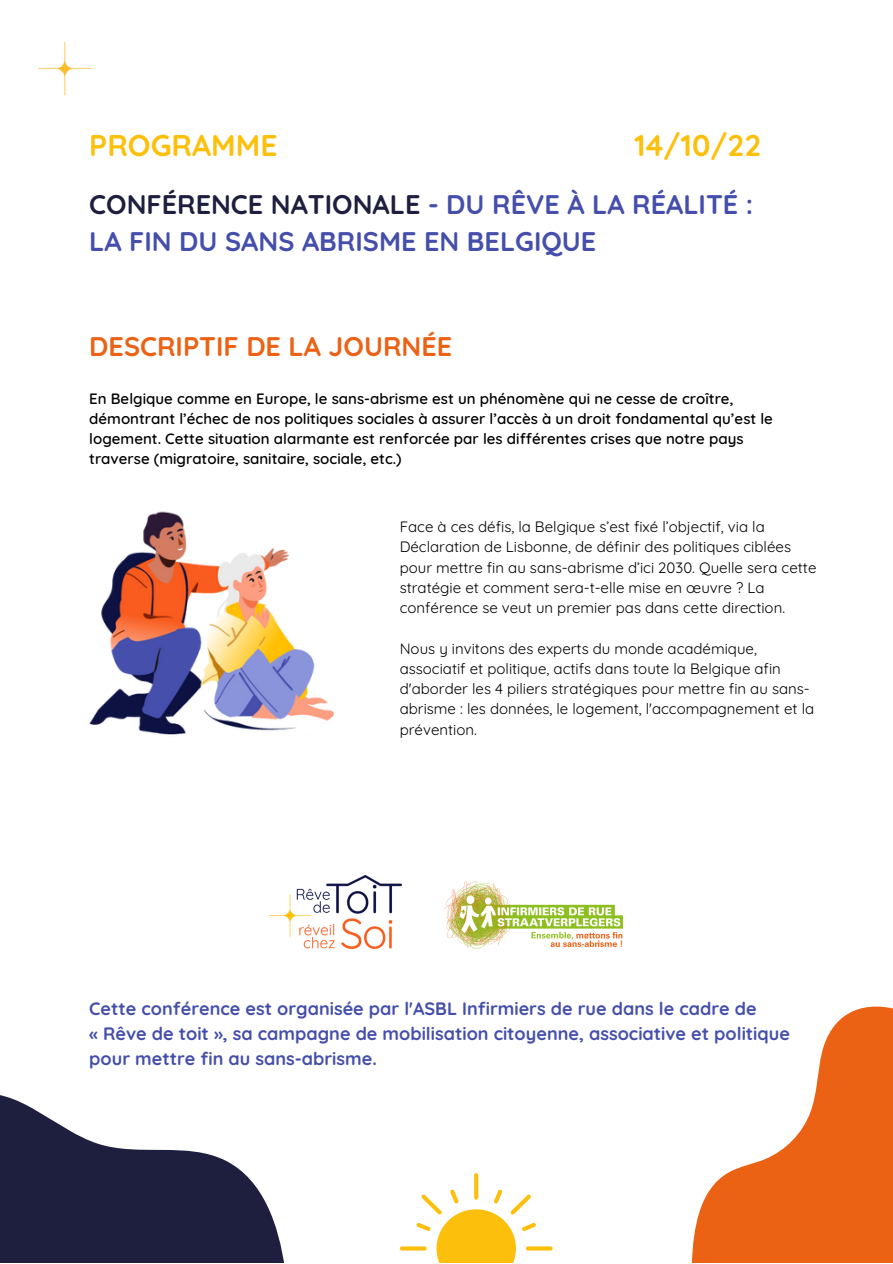
<style>
.page{position:relative;width:893px;height:1264px;background:#fff}
.page>*{position:absolute;margin:0;border:0;box-sizing:border-box;transform-origin:0 0}
.t1{font:700 30px "Quicksand";color:#fcc00c}
.t2{font:700 27px/37px "Quicksand";color:#454fab}
.t3{font:700 27px "Quicksand";color:#eb6215}
.t4{font:700 18px/24.8px "Quicksand";color:#454fab}
.t5{font:15px/20.2px "Quicksand";color:#000}
.t6{font:600 15px/20.2px "Quicksand";color:#000}
.s1{color:#1e1e3f}
</style>
<div class="page">
<img style="left:270px;top:875px;width:131px;height:73px">
<img style="left:444px;top:881px;width:178px;height:67px">
<svg style="left:400px;top:1173px;width:152px;height:89px"></svg>
<svg style="left:691px;top:1006px;width:201px;height:256px;fill:#eb6215"></svg>
<svg style="left:0;top:1095px;width:284px;height:167px;fill:#1e1e3f"></svg>
<img style="left:38px;top:42px;width:54px;height:54px">
<img style="left:89px;top:511px;width:245px;height:224px">
<h1 class="t1" style="left:634px;top:126px;width:129px">14/10/22</h1>
<h1 class="t1" style="left:89px;top:126px;width:190px">PROGRAMME</h1>
<h2 class="t2" style="left:89px;top:186px;width:665px"><span class="s1">CONFÉRENCE NATIONALE</span> - DU RÊVE À LA RÉALITÉ :<br>LA FIN DU SANS ABRISME EN BELGIQUE</h2>
<h2 class="t3" style="left:89px;top:329px;width:364px">DESCRIPTIF DE LA JOURNÉE</h2>
<p class="t6" style="left:89px;top:388px;width:685px">En Belgique comme en Europe, le sans-abrisme est un phénomène qui ne cesse de croître, démontrant l’échec de nos politiques sociales à assurer l’accès à un droit fondamental qu’est le logement. Cette situation alarmante est renforcée par les différentes crises que notre pays traverse (migratoire, sanitaire, sociale, etc.)</p>
<p class="t5" style="left:399px;top:516px;width:418px">Face à ces défis, la Belgique s’est fixé l’objectif, via la Déclaration de Lisbonne, de définir des politiques ciblées pour mettre fin au sans-abrisme d’ici 2030. Quelle sera cette stratégie et comment sera-t-elle mise en œuvre ? La conférence se veut un premier pas dans cette direction.</p>
<p class="t5" style="left:399px;top:638px;width:416px">Nous y invitons des experts du monde académique, associatif et politique, actifs dans toute la Belgique afin d'aborder les 4 piliers stratégiques pour mettre fin au sans&shy;abrisme : les données, le logement, l'accompagnement et la prévention.</p>
<p class="t4" style="left:89px;top:995px;width:702px">Cette conférence est organisée par l'ASBL Infirmiers de rue dans le cadre de<br>« Rêve de toit », sa campagne de mobilisation citoyenne, associative et politique pour mettre fin au sans-abrisme.</p>
</div>
